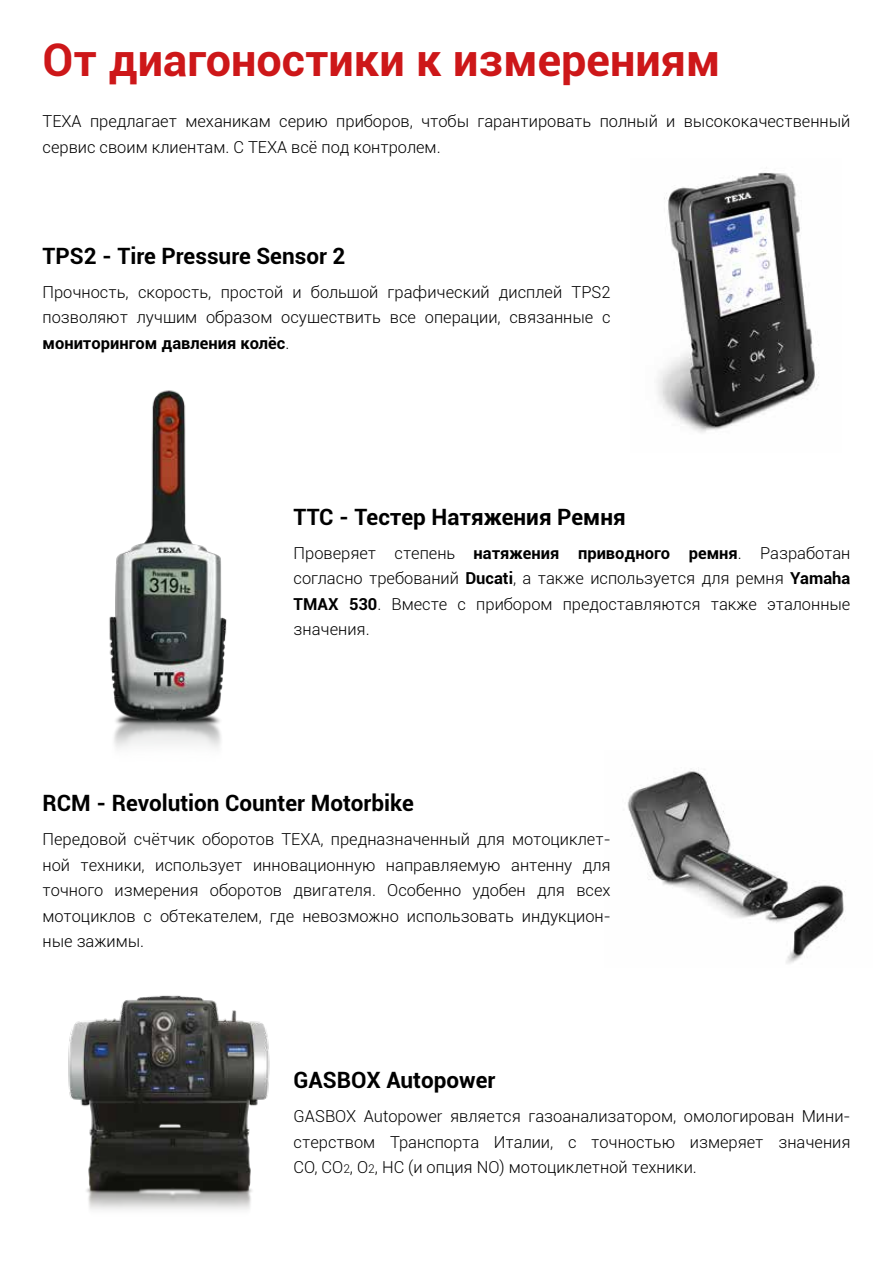
<style>
.page{position:relative;width:893px;height:1263px;background:#fff}
.page>*{position:absolute;margin:0;border:0;box-sizing:border-box;transform-origin:0 0}
.t1{font:700 45px "Roboto";color:#cd1719}
.t2{font:700 22.5px "Roboto";color:#000}
.t3{font:300 16.5px/25.5px "Roboto";color:#000;text-align:justify}
.s1{font-weight:700}
.s2{font-size:12px}
</style>
<div class="page">
<img style="left:627px;top:770px;width:218px;height:194px">
<img style="left:657px;top:172px;width:162px;height:261px">
<img style="left:109px;top:390px;width:118px;height:358px">
<img style="left:68px;top:995px;width:202px;height:215px">
<h1 class="t1" style="left:43px;top:29px;width:679px">От диагоностики к измерениям</h1>
<p class="t3" style="left:43px;top:108px;width:809px">TEXA предлагает механикам серию приборов, чтобы гарантировать полный и высококачественный сервис своим клиентам. C TEXA всё под контролем.</p>
<h2 class="t2" style="left:43px;top:240px;width:304px">TPS2 - Tire Pressure Sensor 2</h2>
<p class="t3" style="left:43px;top:279px;width:570px">Прочность, скорость, простой и большой графический дисплей TPS2 позволяют лучшим образом осуществить все операции, связанные с <span class="s1">мониторингом давления колёс</span>.</p>
<h2 class="t2" style="left:294px;top:501px;width:334px">TTC - Tестер Натяжения Ремня</h2>
<p class="t3" style="left:294px;top:540px;width:558px">Проверяет степень <span class="s1">натяжения приводного ремня</span>. Разработан согласно требований <span class="s1">Ducati</span>, а также используется для ремня <span class="s1">Yamaha TMAX 530</span>. Вместе с прибором предоставляются также эталонные значения.</p>
<h2 class="t2" style="left:43px;top:787px;width:373px">RCM - Revolution Counter Motorbike</h2>
<p class="t3" style="left:43px;top:826px;width:570px">Передовой счётчик оборотов TEXA, предназначенный для мотоциклет&shy;ной техники, использует инновационную направляемую антенну для точного измерения оборотов двигателя. Особенно удобен для всех мотоциклов с обтекателем, где невозможно использовать индукцион&shy;ные зажимы.</p>
<h2 class="t2" style="left:294px;top:1064px;width:203px">GASBOX Autopower</h2>
<p class="t3" style="left:294px;top:1103px;width:558px">GASBOX Autopower является газоанализатором, омологирован Мини&shy;стерством Транспорта Италии, c точностью измеряет значения CO, CO<span class="s2">2</span>, O<span class="s2">2</span>, HC (и опция NO) мотоциклетной техники.</p>
</div>
